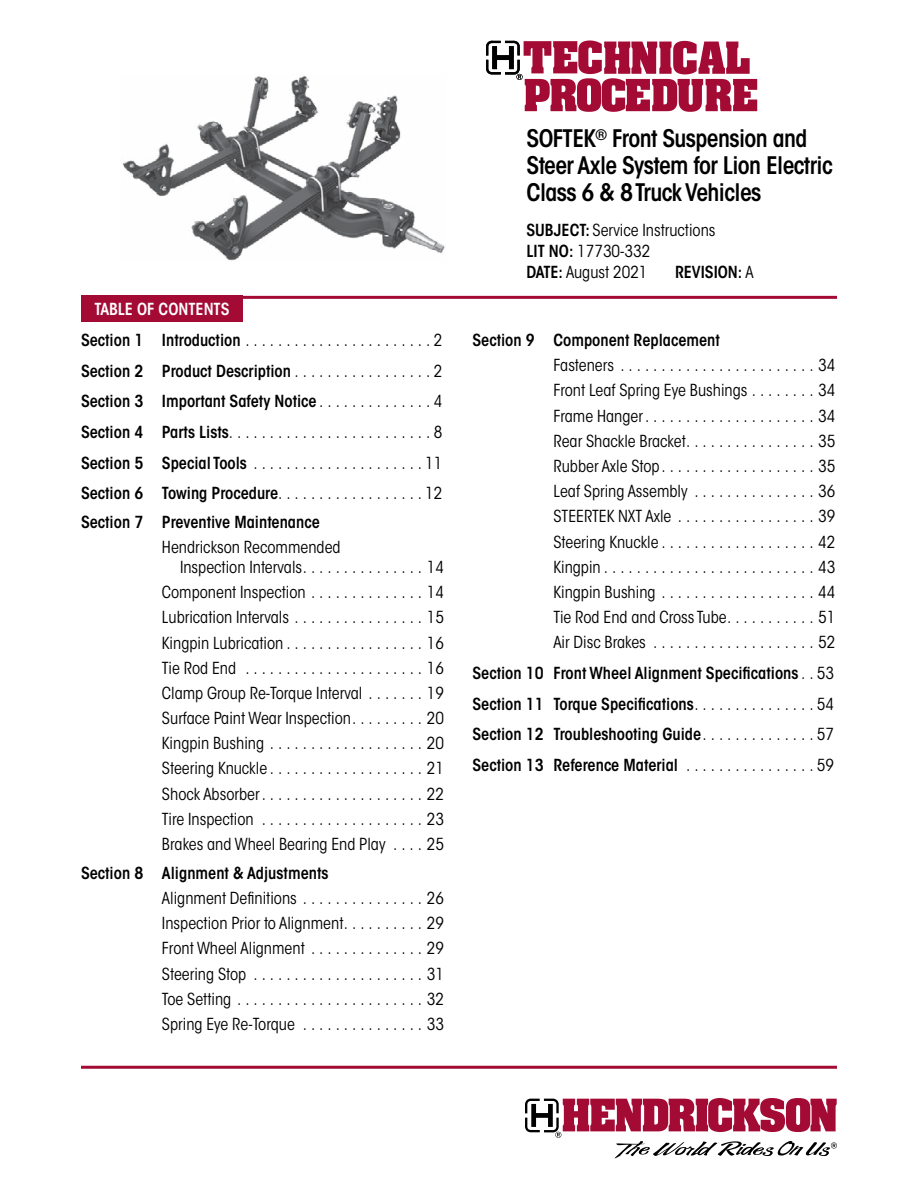
<style>
.page{position:relative;width:918px;height:1188px;background:#fff}
.page>*{position:absolute;margin:0;border:0;box-sizing:border-box;transform-origin:0 0}
.t1{font:600 condensed 24px/27px "ITC Avant Garde Std";letter-spacing:-.025em;color:#000}
.t2{font:condensed 16.5px/25.2px "ITC Avant Garde Std";color:#000;text-align:justify}
.t3{font:600 condensed 16.5px/30.8px "ITC Avant Garde Std";color:#000}
.s1{color:#fff}
.s2{font-weight:400}
.s3{font-weight:600}
</style>
<div class="page">
<svg style="left:486px;top:40px;width:271px;height:72px"></svg>
<hr style="left:81px;top:296px;width:756px;height:3px;background:#a30b35">
<div style="left:81px;top:295px;width:162px;height:27px;background:#a30b35"></div>
<hr style="left:81px;top:1066px;width:756px;height:3px;background:#a30b35">
<svg style="left:525px;top:1098px;width:312px;height:60px"></svg>
<img style="left:122px;top:76px;width:323px;height:185px">
<p class="t3" style="left:81px;top:293px;width:363px;text-indent:13px"><span class="s1">TABLE OF CONTENTS<br></span>Section 1 Introduction <span class="s2">. . . . . . . . . . . . . . . . . . . . . . 2<br></span>Section 2 Product Description <span class="s2">. . . . . . . . . . . . . . . . 2<br></span>Section 3 Important Safety Notice <span class="s2">. . . . . . . . . . . . . 4<br></span>Section 4 Parts Lists<span class="s2">.........................8<br></span>Section 5 Special Tools <span class="s2">. . . . . . . . . . . . . . . . . . . . 11<br></span>Section 6 Towing Procedure<span class="s2">. . . . . . . . . . . . . . . . . . 12</span></p>
<p class="t3" style="left:81px;top:506px;width:240px">Section 7 Preventive Maintenance</p>
<p class="t2" style="left:180px;top:537px;width:265px;line-height:19.8px;text-indent:-18px">Hendrickson Recommended<br>Inspection Intervals . . . . . . . . . . . . . . . 14</p>
<p class="t2" style="left:162px;top:580px;width:284px">Component Inspection . . . . . . . . . . . . . . 14<br>Lubrication Intervals . . . . . . . . . . . . . . . . 15<br>Kingpin Lubrication . . . . . . . . . . . . . . . . . 16<br>Tie Rod End . . . . . . . . . . . . . . . . . . . . . . 16<br>Clamp Group Re-Torque Interval . . . . . . . 19<br>Surface Paint Wear Inspection . . . . . . . . . 20<br>Kingpin Bushing . . . . . . . . . . . . . . . . . . . 20<br>Steering Knuckle . . . . . . . . . . . . . . . . . . . 21<br>Shock Absorber . . . . . . . . . . . . . . . . . . . . 22<br>Tire Inspection . . . . . . . . . . . . . . . . . . . . 23<br>Brakes and Wheel Bearing End Play . . . . 25</p>
<p class="t3" style="left:81px;top:857px;width:249px">Section 8 Alignment &amp; Adjustments</p>
<p class="t2" style="left:162px;top:886px;width:284px">Alignment Definitions . . . . . . . . . . . . . . . 26<br>Inspection Prior to Alignment . . . . . . . . . . 29<br>Front Wheel Alignment . . . . . . . . . . . . . . 29<br>Steering Stop . . . . . . . . . . . . . . . . . . . . . 31<br>Toe Setting . . . . . . . . . . . . . . . . . . . . . . . 32<br>Spring Eye Re-Torque . . . . . . . . . . . . . . . 33</p>
<h1 class="t1" style="left:526px;top:125px;width:308px">SOFTEK<sup>®</sup> Front Suspension and<br>Steer Axle System for Lion Electric<br>Class 6 &amp; 8 Truck Vehicles</h1>
<p class="t2" style="left:526px;top:219px;width:191px;line-height:21px;text-align:left"><span class="s3">SUBJECT:</span> Service Instructions<br><span class="s3">LIT NO:</span> 17730-332<br><span class="s3">DATE:</span> August 2021</p>
<p class="t3" style="left:675px;top:256px;width:80px">REVISION: <span class="s2">A</span></p>
<p class="t3" style="left:472px;top:325px;width:249px">Section 9 Component Replacement</p>
<p class="t2" style="left:553px;top:353px;width:284px">Fasteners . . . . . . . . . . . . . . . . . . . . . . . . 34<br>Front Leaf Spring Eye Bushings . . . . . . . . 34<br>Frame Hanger . . . . . . . . . . . . . . . . . . . . . 34<br>Rear Shackle Bracket . . . . . . . . . . . . . . . . 35<br>Rubber Axle Stop . . . . . . . . . . . . . . . . . . . 35<br>Leaf Spring Assembly . . . . . . . . . . . . . . . 36<br>STEERTEK NXT Axle . . . . . . . . . . . . . . . . . 39<br>Steering Knuckle . . . . . . . . . . . . . . . . . . . 42<br>Kingpin . . . . . . . . . . . . . . . . . . . . . . . . . . 43<br>Kingpin Bushing . . . . . . . . . . . . . . . . . . . 44<br>Tie Rod End and Cross Tube . . . . . . . . . . . 51<br>Air Disc Brakes . . . . . . . . . . . . . . . . . . . . 52</p>
<p class="t3" style="left:472px;top:658px;width:363px;text-align:justify">Section 10 Front Wheel Alignment Specifications <span class="s2">. 53<br></span>Section 11 Torque Specifications <span class="s2">. . . . . . . . . . . . . . 54<br></span>Section 12 Troubleshooting Guide <span class="s2">. . . . . . . . . . . . . 57<br></span>Section 13 Reference Material <span class="s2">. . . . . . . . . . . . . . . 59</span></p>
</div>
